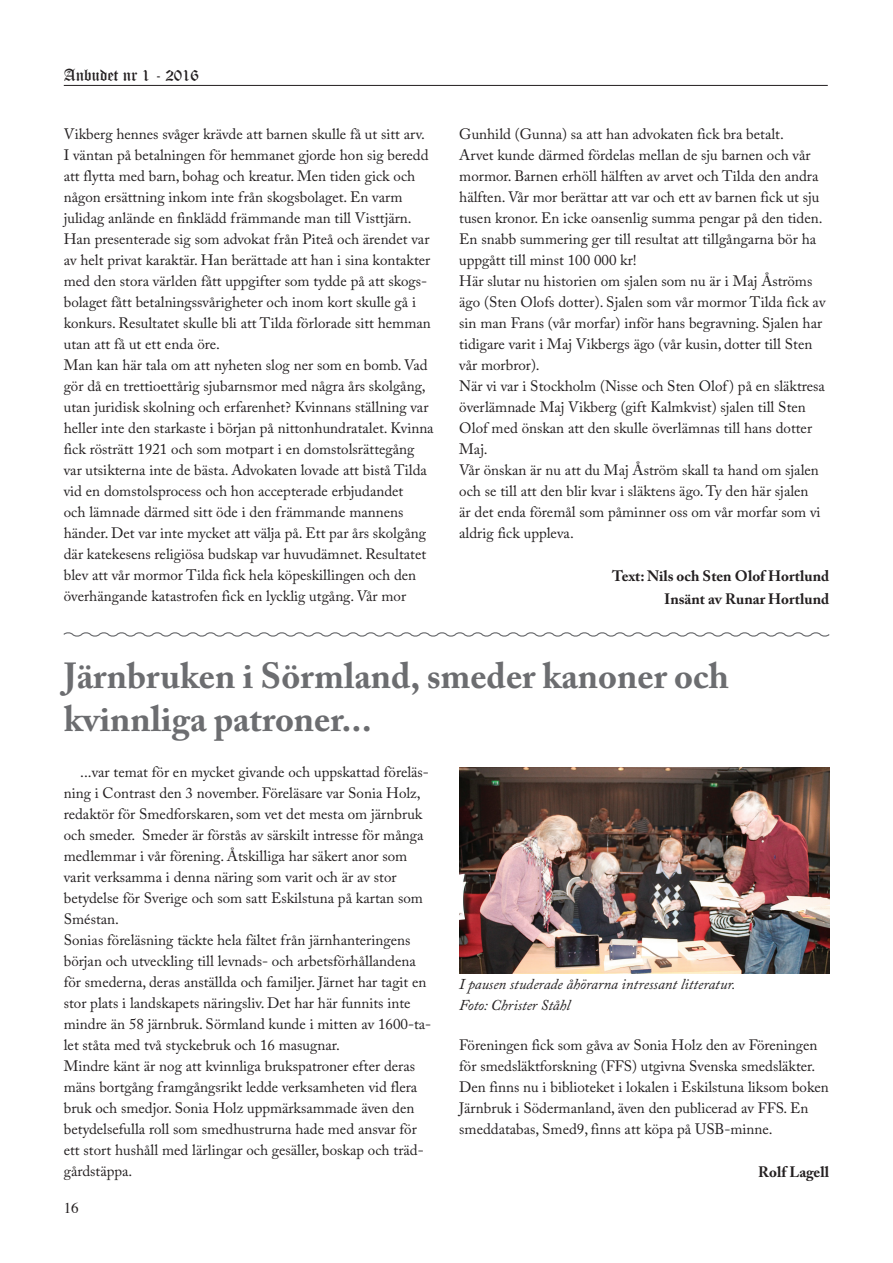
<style>
.page{position:relative;width:893px;height:1263px;background:#fff}
.page>*{position:absolute;margin:0;border:0;box-sizing:border-box;transform-origin:0 0}
.t1{font:700 36px/43.2px "Adobe Caslon Pro";color:#6c6d70}
.t2{font:16.5px "Old English Text";color:#231f20}
.t3{font:15px/21px "Adobe Caslon Pro";color:#231f20}
.t4{font:italic 15px/21px "Adobe Caslon Pro";color:#231f20}
.t5{font:700 15px/22.5px "Adobe Caslon Pro";color:#231f20;text-align:right}
.t6{font:15px "Times";color:#231f20}
</style>
<div class="page">
<img style="left:459px;top:767px;width:370px;height:206px">
<svg style="left:63px;top:632px;width:767px;height:5px"></svg>
<hr style="left:64px;top:85px;width:764px;height:1px;background:#231f20">
<p class="t2" style="left:64px;top:65px;width:137px">Anbudet nr 1 - 2016</p>
<p class="t3" style="left:64px;top:123px;width:371px">Vikberg hennes svåger krävde att barnen skulle få ut sitt arv.<br>I väntan på betalningen för hemmanet gjorde hon sig beredd att flytta med barn, bohag och kreatur. Men tiden gick och någon ersättning inkom inte från skogsbolaget. En varm julidag anlände en finklädd främmande man till Visttjärn.<br>Han presenterade sig som advokat från Piteå och ärendet var av helt privat karaktär. Han berättade att han i sina kontakter med den stora världen fått uppgifter som tydde på att skogs&shy;bolaget fått betalningssvårigheter och inom kort skulle gå i konkurs. Resultatet skulle bli att Tilda förlorade sitt hemman utan att få ut ett enda öre.<br>Man kan här tala om att nyheten slog ner som en bomb. Vad gör då en trettioettårig sjubarnsmor med några års skolgång, utan juridisk skolning och erfarenhet? Kvinnans ställning var heller inte den starkaste i början på nittonhundratalet. Kvinna fick rösträtt 1921 och som motpart i en domstolsrättegång var utsikterna inte de bästa. Advokaten lovade att bistå Tilda vid en domstolsprocess och hon accepterade erbjudandet<br>och lämnade därmed sitt öde i den främmande mannens händer. Det var inte mycket att välja på. Ett par års skolgång där katekesens religiösa budskap var huvudämnet. Resultatet blev att vår mormor Tilda fick hela köpeskillingen och den överhängande katastrofen fick en lycklig utgång. Vår mor</p>
<p class="t3" style="left:459px;top:123px;width:368px">Gunhild (Gunna) sa att han advokaten fick bra betalt.<br>Arvet kunde därmed fördelas mellan de sju barnen och vår mormor. Barnen erhöll hälften av arvet och Tilda den andra hälften. Vår mor berättar att var och ett av barnen fick ut sju tusen kronor. En icke oansenlig summa pengar på den tiden.<br>En snabb summering ger till resultat att tillgångarna bör ha uppgått till minst 100 000 kr!<br>Här slutar nu historien om sjalen som nu är i Maj Åströms ägo (Sten Olofs dotter). Sjalen som vår mormor Tilda fick av sin man Frans (vår morfar) inför hans begravning. Sjalen har tidigare varit i Maj Vikbergs ägo (vår kusin, dotter till Sten vår morbror).<br>När vi var i Stockholm (Nisse och Sten Olof ) på en släktresa överlämnade Maj Vikberg (gift Kalmkvist) sjalen till Sten Olof med önskan att den skulle överlämnas till hans dotter Maj.<br>Vår önskan är nu att du Maj Åström skall ta hand om sjalen och se till att den blir kvar i släktens ägo. Ty den här sjalen<br>är det enda föremål som påminner oss om vår morfar som vi aldrig fick uppleva.</p>
<p class="t5" style="left:612px;top:565px;width:218px">Text: Nils och Sten Olof Hortlund<br>Insänt av Runar Hortlund</p>
<h1 class="t1" style="left:64px;top:654px;width:667px">Järnbruken i Sörmland, smeder kanoner och kvinnliga patroner...</h1>
<p class="t3" style="left:64px;top:761px;width:369px;text-indent:17px">...var temat för en mycket givande och uppskattad föreläs&shy;ning i Contrast den 3 november. Föreläsare var Sonia Holz, redaktör för Smedforskaren, som vet det mesta om järnbruk och smeder. Smeder är förstås av särskilt intresse för många medlemmar i vår förening. Åtskilliga har säkert anor som varit verksamma i denna näring som varit och är av stor betydelse för Sverige och som satt Eskilstuna på kartan som Sméstan.<br>Sonias föreläsning täckte hela fältet från järnhanteringens början och utveckling till levnads- och arbetsförhållandena för smederna, deras anställda och familjer. Järnet har tagit en stor plats i landskapets näringsliv. Det har här funnits inte mindre än 58 järnbruk. Sörmland kunde i mitten av 1600-ta&shy;let ståta med två styckebruk och 16 masugnar.<br>Mindre känt är nog att kvinnliga brukspatroner efter deras mäns bortgång framgångsrikt ledde verksamheten vid flera bruk och smedjor. Sonia Holz uppmärksammade även den betydelsefulla roll som smedhustrurna hade med ansvar för ett stort hushåll med lärlingar och gesäller, boskap och träd&shy;gårdstäppa.</p>
<p class="t6" style="left:64px;top:1194px;width:16px">16</p>
<p class="t4" style="left:459px;top:973px;width:278px">I pausen studerade åhörarna intressant litteratur.<br>Foto: Christer Ståhl</p>
<p class="t3" style="left:459px;top:1034px;width:371px">Föreningen fick som gåva av Sonia Holz den av Föreningen för smedsläktforskning (FFS) utgivna Svenska smedsläkter.<br>Den finns nu i biblioteket i lokalen i Eskilstuna liksom boken Järnbruk i Södermanland, även den publicerad av FFS. En smeddatabas, Smed9, finns att köpa på USB-minne.</p>
<p class="t5" style="left:758px;top:1161px;width:72px">Rolf Lagell</p>
</div>
